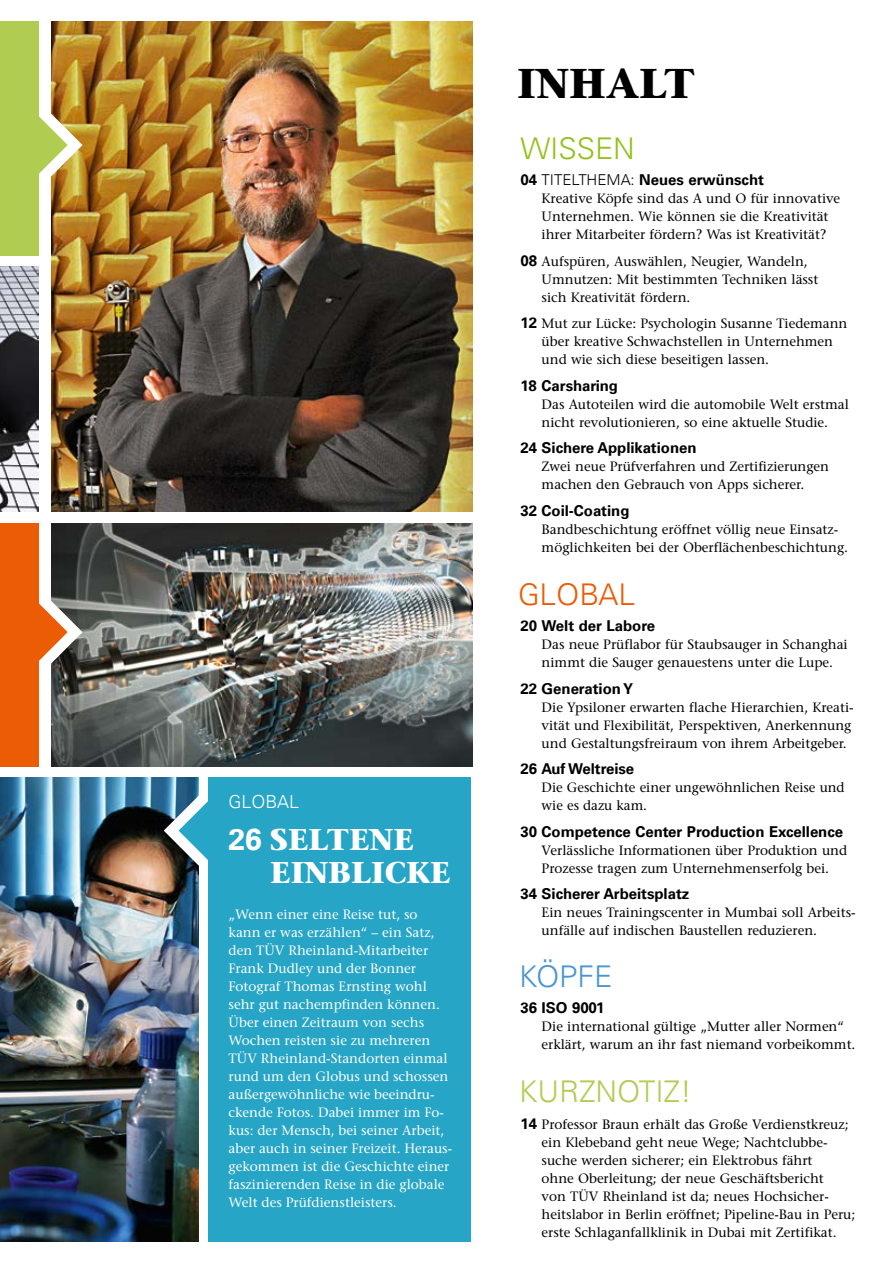
<style>
.page{position:relative;width:893px;height:1263px;background:#fff}
.page>*{position:absolute;margin:0;border:0;box-sizing:border-box;transform-origin:0 0}
.t1{font:700 41.55px "Stone Serif";color:#000}
.t2{font:700 30px/33px "Stone Serif";color:#fff}
.t3{font:300 30px "Univers Com 45";letter-spacing:-.005em;color:#b0cd52}
.t4{font:300 30px "Univers Com 45";letter-spacing:-.005em;color:#94c11c}
.t5{font:300 30px "Univers Com 45";letter-spacing:-.005em;color:#eb5c05}
.t6{font:300 30px "Univers Com 45";letter-spacing:-.005em;color:#4996d2}
.t7{font:300 18px "Univers Com 45";color:#fff}
.t8{font:700 15px "Univers Com 65";letter-spacing:-.005em;color:#000}
.t9{font:13.5px/18px "Stone Serif";letter-spacing:-.005em;color:#000}
.t10{font:13.5px/18px "Stone Serif";color:#fff}
.s1{font-family:"Univers Com 65"}
.s2{font-family:"Univers Com 45";font-weight:300}
.s3{font-family:"Univers Com 65";font-weight:700;font-size:15px}
</style>
<div class="page">
<img style="left:51px;top:21px;width:421px;height:491px">
<img style="left:51px;top:524px;width:421px;height:243px">
<img style="left:0;top:778px;width:199px;height:464px">
<svg style="left:38px;top:580px;width:52px;height:104px"></svg>
<img style="left:156px;top:779px;width:52px;height:103px">
<div style="left:208px;top:778px;width:263px;height:464px;background:#27a5c6"></div>
<div style="left:13px;top:524px;width:25px;height:243px;background:#eb5c05"></div>
<svg style="left:38px;top:93px;width:52px;height:104px"></svg>
<div style="left:13px;top:21px;width:25px;height:234px;background:#b0cd52"></div>
<img style="left:0;top:266px;width:38px;height:246px">
<div style="left:0;top:21px;width:20px;height:234px;background:#b0cd52"></div>
<div style="left:0;top:524px;width:26px;height:243px;background:#eb5c05"></div>
<h3 class="t7" style="left:229px;top:791px;width:72px">GLOBAL</h3>
<h2 class="t2" style="left:270px;top:822px;width:182px;text-indent:-42px"><span class="s1">26</span> SELTENE<br>EINBLICKE</h2>
<p class="t10" style="left:229px;top:905px;width:225px">„Wenn einer eine Reise tut, so kann er was erzählen“ – ein Satz, den TÜV Rheinland-Mitarbeiter<br>Frank Dudley und der Bonner<br>Fotograf Thomas Ernsting wohl sehr gut nachempfinden können.<br>Über einen Zeitraum von sechs<br>Wochen reisten sie zu mehreren<br>TÜV Rheinland-Standorten einmal rund um den Globus und schossen außergewöhnliche wie beeindru&shy;ckende Fotos. Dabei immer im Fo&shy;kus: der Mensch, bei seiner Arbeit, aber auch in seiner Freizeit. Heraus&shy;gekommen ist die Geschichte einer faszinierenden Reise in die globale<br>Welt des Prüfdienstleisters.</p>
<h1 class="t1" style="left:517px;top:57px;width:179px">INHALT</h1>
<h2 class="t4" style="left:520px;top:130px;width:116px">WISSEN</h2>
<p class="t8" style="left:520px;top:171px;width:245px">04 <span class="s2">TITELTHEMA:</span> Neues erwünscht</p>
<p class="t9" style="left:542px;top:189px;width:300px">Kreative Köpfe sind das A und O für innovative<br>Unternehmen. Wie können sie die Kreativität ihrer Mitarbeiter fördern? Was ist Kreativität?</p>
<p class="t9" style="left:542px;top:252px;width:278px;text-indent:-21px"><span class="s3">08</span> Aufspüren, Auswählen, Neugier, Wandeln,<br>Umnutzen: Mit bestimmten Techniken lässt sich Kreativität fördern.</p>
<p class="t9" style="left:542px;top:314px;width:307px;text-indent:-21px"><span class="s3">12</span> Mut zur Lücke: Psychologin Susanne Tiedemann über kreative Schwachstellen in Unternehmen und wie sich diese beseitigen lassen.</p>
<p class="t8" style="left:520px;top:376px;width:99px">18 Carsharing</p>
<p class="t9" style="left:542px;top:395px;width:309px">Das Autoteilen wird die automobile Welt erstmal nicht revolutionieren, so eine aktuelle Studie.</p>
<p class="t8" style="left:520px;top:439px;width:178px">24 Sichere Applikationen</p>
<p class="t9" style="left:542px;top:457px;width:289px">Zwei neue Prüfverfahren und Zertifizierungen machen den Gebrauch von Apps sicherer.</p>
<p class="t8" style="left:520px;top:501px;width:111px">32 Coil-Coating</p>
<p class="t9" style="left:542px;top:520px;width:308px">Bandbeschichtung eröffnet völlig neue Einsatz&shy;möglichkeiten bei der Oberflächenbeschichtung.</p>
<h2 class="t5" style="left:518px;top:576px;width:119px">GLOBAL</h2>
<p class="t8" style="left:520px;top:617px;width:136px">20 Welt der Labore</p>
<p class="t9" style="left:542px;top:635px;width:308px">Das neue Prüflabor für Staubsauger in Schanghai nimmt die Sauger genauestens unter die Lupe.</p>
<p class="t8" style="left:520px;top:679px;width:114px">22 Generation Y</p>
<p class="t9" style="left:542px;top:698px;width:313px">Die Ypsiloner erwarten flache Hierarchien, Kreati&shy;vität und Flexibilität, Perspektiven, Anerkennung und Gestaltungsfreiraum von ihrem Arbeitgeber.</p>
<p class="t8" style="left:520px;top:760px;width:115px">26 Auf Weltreise</p>
<p class="t9" style="left:542px;top:778px;width:305px">Die Geschichte einer ungewöhnlichen Reise und wie es dazu kam.</p>
<p class="t8" style="left:520px;top:822px;width:324px">30 Competence Center Production Excellence</p>
<p class="t9" style="left:542px;top:841px;width:307px">Verlässliche Informationen über Produktion und<br>Prozesse tragen zum Unternehmenserfolg bei.</p>
<p class="t8" style="left:520px;top:885px;width:170px">34 Sicherer Arbeitsplatz</p>
<p class="t9" style="left:542px;top:903px;width:315px">Ein neues Trainingscenter in Mumbai soll Arbeits&shy;unfälle auf indischen Baustellen reduzieren.</p>
<h2 class="t6" style="left:519px;top:958px;width:95px">KÖPFE</h2>
<p class="t8" style="left:520px;top:999px;width:86px">36 ISO 9001</p>
<p class="t9" style="left:542px;top:1017px;width:315px">Die international gültige „Mutter aller Normen“ erklärt, warum an ihr fast niemand vorbeikommt.</p>
<h2 class="t3" style="left:519px;top:1073px;width:174px">KURZNOTIZ!</h2>
<p class="t9" style="left:542px;top:1115px;width:315px;text-indent:-21px"><span class="s3">14</span> Professor Braun erhält das Große Verdienstkreuz; ein Klebeband geht neue Wege; Nachtclubbe&shy;suche werden sicherer; ein Elektrobus fährt<br>ohne Oberleitung; der neue Geschäftsbericht<br>von TÜV Rheinland ist da; neues Hochsicher&shy;heitslabor in Berlin eröffnet; Pipeline-Bau in Peru; erste Schlaganfallklinik in Dubai mit Zertifikat.</p>
</div>
